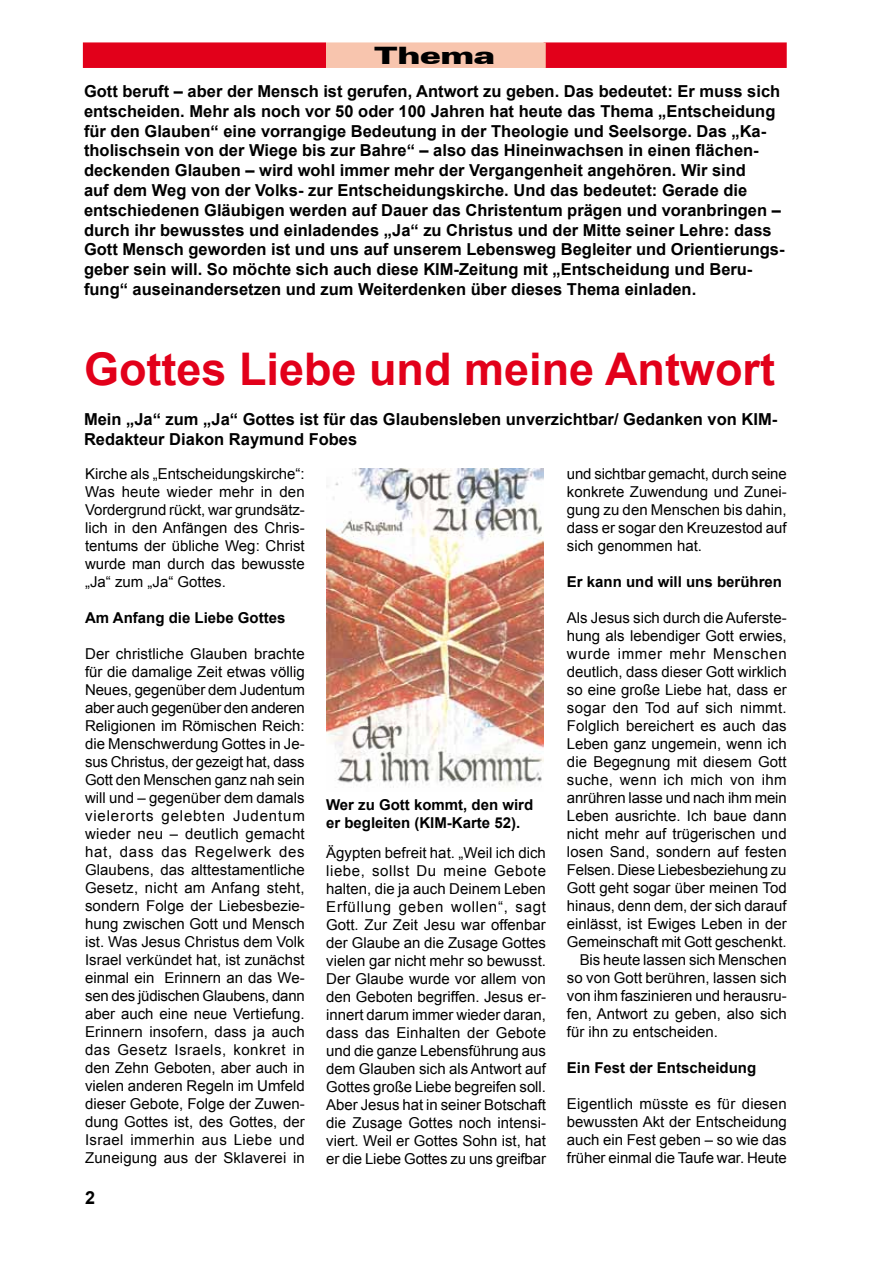
<style>
.page{position:relative;width:893px;height:1263px;background:#fff}
.page>*{position:absolute;margin:0;border:0;box-sizing:border-box;transform-origin:0 0}
.t1{font:700 45px "Arial";color:#e2001a}
.t2{font:900 expanded 24px "Zurich BT";color:#000;scale:1.2 1}
.t3{font:700 18px "Arial";color:#000}
.t4{font:700 16.5px/19.8px "Arial";color:#000}
.t5{font:15px/18px "Arial";color:#000;text-align:justify}
.t6{font:700 15px/18px "Arial";color:#000}
.t7{font:15px "Arial";letter-spacing:.025em;color:#000}
.t8{font:15px "Arial";letter-spacing:.04em;color:#000}
</style>
<div class="page">
<div style="left:83px;top:42px;width:243px;height:26px;background:#e2001a;border:2px solid #e2001a"></div>
<div style="left:544px;top:42px;width:243px;height:26px;background:#e2001a;border:2px solid #e2001a"></div>
<div style="left:326px;top:42px;width:220px;height:26px;background:#f8c5ae;border:2px solid #f8c5ae"></div>
<img style="left:326px;top:468px;width:218px;height:320px">
<h2 class="t2" style="left:374px;top:42px;width:102px">Thema</h2>
<p class="t4" style="left:84px;top:82px;width:702px">Gott beruft – aber der Mensch ist gerufen, Antwort zu geben. Das bedeutet: Er muss sich entscheiden. Mehr als noch vor 50 oder 100 Jahren hat heute das Thema „Entscheidung für den Glauben“ eine vorrangige Bedeutung in der Theologie und Seelsorge. Das „Ka&shy;tholischsein von der Wiege bis zur Bahre“ – also das Hineinwachsen in einen flächen&shy;deckenden Glauben – wird wohl immer mehr der Vergangenheit angehören. Wir sind<br>auf dem Weg von der Volks- zur Entscheidungskirche. Und das bedeutet: Gerade die entschiedenen Gläubigen werden auf Dauer das Christentum prägen und voranbringen – durch ihr bewusstes und einladendes „Ja“ zu Christus und der Mitte seiner Lehre: dass Gott Mensch geworden ist und uns auf unserem Lebensweg Begleiter und Orientierungs&shy;geber sein will. So möchte sich auch diese KIM-Zeitung mit „Entscheidung und Beru&shy;fung“ auseinandersetzen und zum Weiterdenken über dieses Thema einladen.</p>
<h1 class="t1" style="left:84px;top:339px;width:692px">Gottes Liebe und meine Antwort</h1>
<p class="t4" style="left:84px;top:409px;width:695px">Mein „Ja“ zum „Ja“ Gottes ist für das Glaubensleben unverzichtbar/ Gedanken von KIM-<br>Redakteur Diakon Raymund Fobes</p>
<p class="t5" style="left:85px;top:465px;width:221px">Kirche als „Entscheidungskirche“:<br>Was heute wieder mehr in den Vordergrund rückt, war grundsätz&shy;lich in den Anfängen des Chris&shy;tentums der übliche Weg: Christ wurde man durch das bewusste „Ja“ zum „Ja“ Gottes.</p>
<p class="t6" style="left:85px;top:609px;width:202px">Am Anfang die Liebe Gottes</p>
<p class="t5" style="left:85px;top:645px;width:221px">Der christliche Glauben brachte für die damalige Zeit etwas völlig Neues, gegenüber dem Judentum aber auch gegenüber den anderen Religionen im Römischen Reich: die Menschwerdung Gottes in Je&shy;sus Christus, der gezeigt hat, dass Gott den Menschen ganz nah sein will und – gegenüber dem damals vielerorts gelebten Judentum wieder neu – deutlich gemacht hat, dass das Regelwerk des Glaubens, das alttestamentliche Gesetz, nicht am Anfang steht, sondern Folge der Liebesbezie&shy;hung zwischen Gott und Mensch ist. Was Jesus Christus dem Volk Israel verkündet hat, ist zunächst einmal ein Erinnern an das We&shy;sen des jüdischen Glaubens, dann aber auch eine neue Vertiefung.<br>Erinnern insofern, dass ja auch das Gesetz Israels, konkret in den Zehn Geboten, aber auch in vielen anderen Regeln im Umfeld dieser Gebote, Folge der Zuwen&shy;dung Gottes ist, des Gottes, der Israel immerhin aus Liebe und Zuneigung aus der Sklaverei in</p>
<p class="t5" style="left:567px;top:465px;width:221px">und sichtbar gemacht, durch seine konkrete Zuwendung und Zunei&shy;gung zu den Menschen bis dahin, dass er sogar den Kreuzestod auf sich genommen hat.</p>
<p class="t6" style="left:567px;top:573px;width:217px">Er kann und will uns berühren</p>
<p class="t5" style="left:567px;top:609px;width:221px">Als Jesus sich durch die Auferste-</p>
<p class="t5" style="left:567px;top:627px;width:221px">hung als lebendiger Gott erwies,</p>
<p class="t8" style="left:567px;top:644px;width:221px">wurde immer mehr Menschen</p>
<p class="t5" style="left:567px;top:663px;width:221px">deutlich, dass dieser Gott wirklich</p>
<p class="t5" style="left:567px;top:681px;width:221px">so eine große Liebe hat, dass er</p>
<p class="t7" style="left:567px;top:698px;width:221px">sogar den Tod auf sich nimmt.</p>
<p class="t5" style="left:567px;top:717px;width:221px">Folglich bereichert es auch das</p>
<p class="t5" style="left:567px;top:735px;width:221px">Leben ganz ungemein, wenn ich</p>
<p class="t5" style="left:567px;top:753px;width:221px">die Begegnung mit diesem Gott</p>
<p class="t7" style="left:567px;top:770px;width:221px">suche, wenn ich mich von ihm</p>
<p class="t5" style="left:567px;top:789px;width:221px">anrühren lasse und nach ihm mein</p>
<p class="t5" style="left:567px;top:807px;width:221px">Leben ausrichte. Ich baue dann</p>
<p class="t5" style="left:567px;top:825px;width:221px">nicht mehr auf trügerischen und</p>
<p class="t5" style="left:567px;top:843px;width:221px">losen Sand, sondern auf festen</p>
<p class="t5" style="left:567px;top:861px;width:221px">Felsen. Diese Liebesbeziehung zu</p>
<p class="t5" style="left:567px;top:879px;width:221px">Gott geht sogar über meinen Tod</p>
<p class="t5" style="left:567px;top:897px;width:221px">hinaus, denn dem, der sich darauf</p>
<p class="t5" style="left:567px;top:915px;width:221px">einlässt, ist Ewiges Leben in der</p>
<p class="t5" style="left:567px;top:933px;width:221px">Gemeinschaft mit Gott geschenkt.</p>
<p class="t5" style="left:580px;top:951px;width:209px">Bis heute lassen sich Menschen</p>
<p class="t5" style="left:567px;top:969px;width:221px">so von Gott berühren, lassen sich</p>
<p class="t5" style="left:567px;top:987px;width:221px">von ihm faszinieren und herausru-</p>
<p class="t5" style="left:567px;top:1005px;width:221px">fen, Antwort zu geben, also sich</p>
<p class="t5" style="left:567px;top:1023px;width:152px">für ihn zu entscheiden.</p>
<p class="t6" style="left:567px;top:1059px;width:191px">Ein Fest der Entscheidung</p>
<p class="t5" style="left:567px;top:1095px;width:221px">Eigentlich müsste es für diesen bewussten Akt der Entscheidung auch ein Fest geben – so wie das früher einmal die Taufe war. Heute</p>
<p class="t6" style="left:326px;top:796px;width:209px">Wer zu Gott kommt, den wird er begleiten (KIM-Karte 52).</p>
<p class="t5" style="left:326px;top:844px;width:221px">Ägypten befreit hat. „Weil ich dich liebe, sollst Du meine Gebote halten, die ja auch Deinem Leben Erfüllung geben wollen“, sagt Gott. Zur Zeit Jesu war offenbar der Glaube an die Zusage Gottes vielen gar nicht mehr so bewusst.<br>Der Glaube wurde vor allem von den Geboten begriffen. Jesus er&shy;innert darum immer wieder daran, dass das Einhalten der Gebote und die ganze Lebensführung aus dem Glauben sich als Antwort auf Gottes große Liebe begreifen soll.<br>Aber Jesus hat in seiner Botschaft die Zusage Gottes noch intensi&shy;viert. Weil er Gottes Sohn ist, hat er die Liebe Gottes zu uns greifbar</p>
<p class="t3" style="left:85px;top:1185px;width:12px">2</p>
</div>
